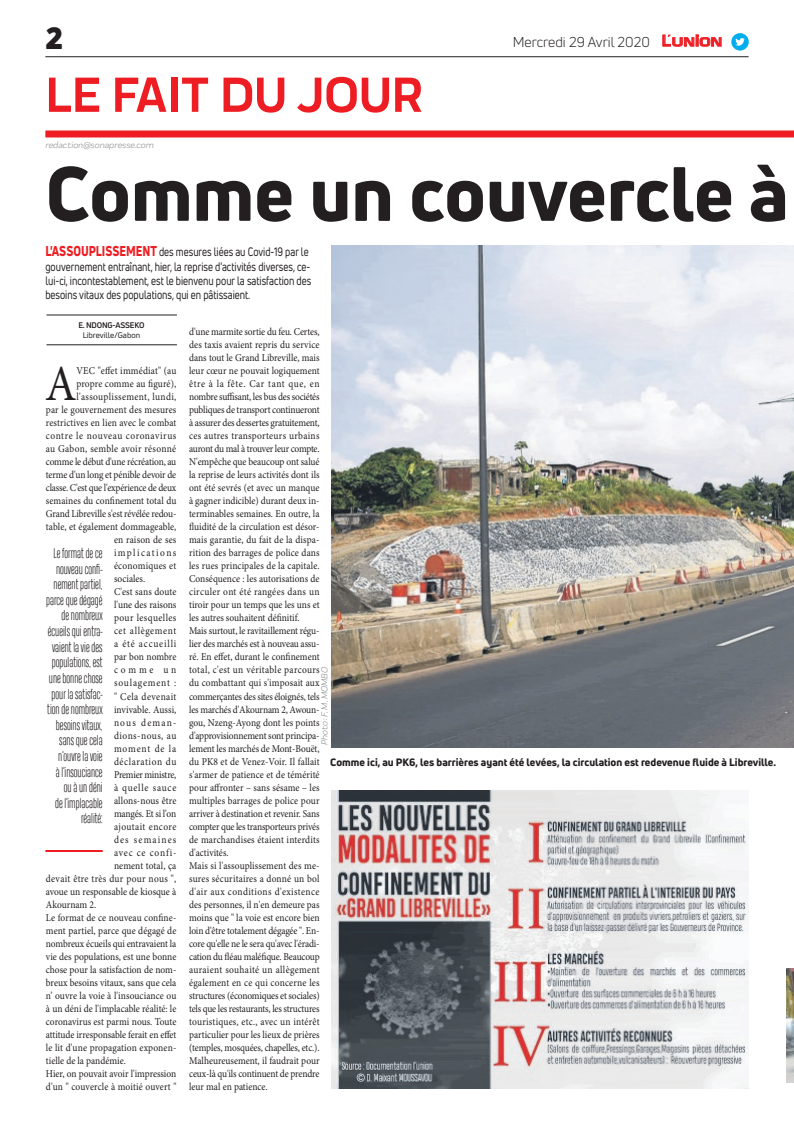
<style>
.page{position:relative;width:794px;height:1129px;background:#fff}
.page>*{position:absolute;margin:0;border:0;box-sizing:border-box;transform-origin:0 0}
.t1{font:800 75px "Uni Neue";color:#231f20}
.t2{font:700 51px "Praktika";color:#ee1d23}
.t3{font:50.5px "Minion Pro";color:#231f20;scale:.9 1}
.t4{font:900 30px "Uni Neue";color:#231f20}
.t5{font:14px "Uni Neue";color:#231f20}
.t6{font:300 13px/15.6px "Heading Compressed Pro";color:#231f20;text-align:right;scale:.85 1}
.t7{font:12px/14.4px "Uni Neue";color:#231f20;scale:.8 1}
.t8{font:10.5px/13px "Minion Pro";color:#231f20;scale:.9 1}
.t9{font:800 10.5px "Uni Neue";color:#231f20}
.t10{font:10.5px "Minion Pro";letter-spacing:-.02em;color:#231f20;scale:.9 1}
.t11{font:10.5px "Minion Pro";letter-spacing:.035em;color:#231f20;scale:.9 1}
.t12{font:10.5px "Minion Pro";letter-spacing:.025em;color:#231f20;scale:.9 1}
.t13{font:10.5px "Minion Pro";letter-spacing:.08em;color:#231f20;scale:.9 1}
.t14{font:10.5px "Minion Pro";letter-spacing:.02em;color:#231f20;scale:.9 1}
.t15{font:10.5px "Minion Pro";letter-spacing:.045em;color:#231f20;scale:.9 1}
.t16{font:10.5px "Minion Pro";letter-spacing:.04em;color:#231f20;scale:.9 1}
.t17{font:10.5px "Minion Pro";letter-spacing:.055em;color:#231f20;scale:.9 1}
.t18{font:10.5px "Minion Pro";letter-spacing:.085em;color:#231f20;scale:.9 1}
.t19{font:10.5px "Minion Pro";letter-spacing:.12em;color:#231f20;scale:.9 1}
.t20{font:10.5px "Minion Pro";letter-spacing:-.025em;color:#231f20;scale:.9 1}
.t21{font:10.5px "Minion Pro";letter-spacing:.065em;color:#231f20;scale:.9 1}
.t22{font:10.5px "Minion Pro";letter-spacing:.06em;color:#231f20;scale:.9 1}
.t23{font:10.5px "Minion Pro";letter-spacing:.15em;color:#231f20;scale:.9 1}
.t24{font:italic 9px "Praktika";color:#818386}
.t25{font:8px "Uni Neue";color:#231f20}
.t26{font:700 8px "Uni Neue";letter-spacing:-.02em;color:#231f20}
.s1{font-family:"Eurostile";font-weight:600;font-size:14.9px;color:#ee1d23}
.s2{font-family:"Eurostile";font-weight:600;font-size:11.4px;color:#ee1d23}
.s3{font-weight:800;font-size:14px;color:#ee1d23}
</style>
<div class="page">
<hr style="left:45px;top:56px;width:703px;height:1px;background:#231f20">
<div style="left:45px;top:130px;width:749px;height:7px;background:#ee1d23"></div>
<img style="left:331px;top:245px;width:463px;height:502px">
<img style="left:786px;top:968px;width:8px;height:114px">
<svg style="left:662px;top:34px;width:60px;height:13px"></svg>
<div style="left:731px;top:33px;width:17px;height:18px;background:#00aeef;border-radius:50%"></div>
<svg style="left:735px;top:38px;width:10px;height:8px"></svg>
<img style="left:331px;top:790px;width:417px;height:298px">
<hr style="left:45px;top:849px;width:58px;height:2px;background:#ee1d23">
<hr style="left:46px;top:344px;width:131px;height:1px;background:#231f20">
<hr style="left:46px;top:315px;width:131px;height:1px;background:#231f20">
<h3 class="t4" style="left:45px;top:17px;width:19px">2</h3>
<h2 class="t2" style="left:45px;top:54px;width:378px">LE FAIT DU JOUR</h2>
<p class="t24" style="left:45px;top:139px;width:110px">redaction@sonapresse.com</p>
<h3 class="t5" style="left:513px;top:33px;width:211px">Mercredi 29 Avril 2020 <span class="s1">L</span><span class="s2">UNION</span></h3>
<h1 class="t1" style="left:45px;top:143px;width:745px">Comme un couvercle à</h1>
<p class="t7" style="left:45px;top:244px;width:334px"><span class="s3">L'ASSOUPLISSEMENT</span> des mesures liées au Covid-19 par le gouvernement entraînant, hier, la reprise d'activités diverses, ce&shy;lui-ci, incontestablement, est le bienvenu pour la satisfaction des besoins vitaux des populations, qui en pâtissaient.</p>
<p class="t26" style="left:78px;top:320px;width:68px">E. NDONG-ASSEKO</p>
<p class="t25" style="left:83px;top:330px;width:59px">Libreville/Gabon</p>
<h3 class="t3" style="left:45px;top:350px;width:36px">A</h3>
<p class="t14" style="left:76px;top:364px;width:113px">VEC "effet immédiat" (au</p>
<p class="t8" style="left:76px;top:377px;width:112px">propre comme au figuré),</p>
<p class="t11" style="left:76px;top:390px;width:113px">l'assouplissement, lundi,</p>
<p class="t8" style="left:46px;top:403px;width:146px">par le gouvernement des mesures</p>
<p class="t8" style="left:46px;top:416px;width:146px">restrictives en lien avec le combat</p>
<p class="t17" style="left:46px;top:429px;width:146px">contre le nouveau coronavirus</p>
<p class="t12" style="left:46px;top:442px;width:146px">au Gabon, semble avoir résonné</p>
<p class="t10" style="left:46px;top:455px;width:146px">comme le début d'une récréation, au</p>
<p class="t8" style="left:46px;top:468px;width:146px">terme d'un long et pénible devoir de</p>
<p class="t10" style="left:46px;top:481px;width:146px">classe. C'est que l'expérience de deux</p>
<p class="t8" style="left:46px;top:494px;width:146px">semaines du confinement total du</p>
<p class="t8" style="left:46px;top:507px;width:146px">Grand Libreville s'est révélée redou-</p>
<p class="t8" style="left:46px;top:520px;width:146px">table, et également dommageable,</p>
<p class="t14" style="left:114px;top:533px;width:71px">en raison de ses</p>
<p class="t23" style="left:114px;top:546px;width:71px">implications</p>
<p class="t12" style="left:114px;top:559px;width:71px">économiques et</p>
<p class="t8" style="left:114px;top:572px;width:36px">sociales.</p>
<p class="t8" style="left:114px;top:585px;width:71px">C'est sans doute</p>
<p class="t8" style="left:114px;top:598px;width:71px">l'une des raisons</p>
<p class="t15" style="left:114px;top:611px;width:71px">pour lesquelles</p>
<p class="t21" style="left:114px;top:624px;width:71px">cet allègement</p>
<p class="t13" style="left:114px;top:637px;width:71px">a été accueilli</p>
<p class="t8" style="left:114px;top:650px;width:71px">par bon nombre</p>
<p class="t8" style="left:114px;top:663px;width:71px">comme un</p>
<p class="t18" style="left:114px;top:676px;width:71px">soulagement :</p>
<p class="t16" style="left:114px;top:689px;width:71px">" Cela devenait</p>
<p class="t8" style="left:114px;top:702px;width:71px">invivable. Aussi,</p>
<p class="t19" style="left:114px;top:715px;width:71px">nous deman-</p>
<p class="t15" style="left:114px;top:728px;width:71px">dions-nous, au</p>
<p class="t18" style="left:114px;top:741px;width:71px">moment de la</p>
<p class="t22" style="left:114px;top:754px;width:71px">déclaration du</p>
<p class="t20" style="left:114px;top:767px;width:71px">Premier ministre,</p>
<p class="t13" style="left:114px;top:780px;width:71px">à quelle sauce</p>
<p class="t8" style="left:114px;top:793px;width:71px">allons-nous être</p>
<p class="t10" style="left:114px;top:806px;width:71px">mangés. Et si l'on</p>
<p class="t16" style="left:114px;top:819px;width:71px">ajoutait encore</p>
<p class="t19" style="left:114px;top:832px;width:71px">des semaines</p>
<p class="t13" style="left:114px;top:845px;width:71px">avec ce confi-</p>
<p class="t8" style="left:114px;top:858px;width:71px">nement total, ça</p>
<p class="t11" style="left:46px;top:871px;width:146px">devait être très dur pour nous ",</p>
<p class="t8" style="left:46px;top:884px;width:146px">avoue un responsable de kiosque à</p>
<p class="t8" style="left:46px;top:897px;width:57px">Akournam 2.</p>
<p class="t8" style="left:46px;top:910px;width:146px">Le format de ce nouveau confine-</p>
<p class="t8" style="left:46px;top:923px;width:146px">ment partiel, parce que dégagé de</p>
<p class="t8" style="left:46px;top:936px;width:146px">nombreux écueils qui entravaient la</p>
<p class="t8" style="left:46px;top:949px;width:146px">vie des populations, est une bonne</p>
<p class="t8" style="left:46px;top:962px;width:146px">chose pour la satisfaction de nom-</p>
<p class="t8" style="left:46px;top:975px;width:146px">breux besoins vitaux, sans que cela</p>
<p class="t8" style="left:46px;top:988px;width:146px">n’ ouvre la voie à l'insouciance ou</p>
<p class="t8" style="left:46px;top:1001px;width:146px">à un déni de l'implacable réalité: le</p>
<p class="t8" style="left:46px;top:1014px;width:146px">coronavirus est parmi nous. Toute</p>
<p class="t8" style="left:46px;top:1027px;width:146px">attitude irresponsable ferait en effet</p>
<p class="t8" style="left:46px;top:1040px;width:146px">le lit d'une propagation exponen-</p>
<p class="t8" style="left:46px;top:1053px;width:90px">tielle de la pandémie.</p>
<p class="t8" style="left:46px;top:1066px;width:146px">Hier, on pouvait avoir l'impression</p>
<p class="t8" style="left:46px;top:1079px;width:146px">d'un " couvercle à moitié ouvert "</p>
<p class="t6" style="left:46px;top:546px;width:68px">Le format de ce nouveau confi&shy;nement partiel, parce que dégagé de nombreux écueils qui entra&shy;vaient la vie des populations, est une bonne chose pour la satisfac&shy;tion de nombreux besoins vitaux, sans que cela n’ouvre la voie<br>à l’insouciance ou à un déni<br>de l’implacable réalité:</p>
<p class="t8" style="left:189px;top:325px;width:146px">d'une marmite sortie du feu. Certes, des taxis avaient repris du service dans tout le Grand Libreville, mais leur cœur ne pouvait logiquement être à la fête. Car tant que, en nombre suffisant, les bus des sociétés publiques de transport continueront à assurer des dessertes gratuitement, ces autres transporteurs urbains auront du mal à trouver leur compte.<br>N'empêche que beaucoup ont salué la reprise de leurs activités dont ils ont été sevrés (et avec un manque à gagner indicible) durant deux in&shy;terminables semaines. En outre, la fluidité de la circulation est désor&shy;mais garantie, du fait de la dispa&shy;rition des barrages de police dans les rues principales de la capitale.<br>Conséquence : les autorisations de circuler ont été rangées dans un tiroir pour un temps que les uns et les autres souhaitent définitif.<br>Mais surtout, le ravitaillement régu&shy;lier des marchés est à nouveau assu&shy;ré. En effet, durant le confinement total, c'est un véritable parcours du combattant qui s'imposait aux commerçantes des sites éloignés, tels les marchés d'Akournam 2, Awoun&shy;gou, Nzeng-Ayong dont les points d'approvisionnement sont principa&shy;lement les marchés de Mont-Bouët, du PK8 et de Venez-Voir. Il fallait s'armer de patience et de témérité pour affronter – sans sésame – les multiples barrages de police pour arriver à destination et revenir. Sans compter que les transporteurs privés de marchandises étaient interdits d'activités.<br>Mais si l'assouplissement des me&shy;sures sécuritaires a donné un bol d'air aux conditions d'existence des personnes, il n'en demeure pas moins que " la voie est encore bien loin d'être totalement dégagée ". En&shy;core qu'elle ne le sera qu'avec l'éradi&shy;cation du fléau maléfique. Beaucoup auraient souhaité un allègement également en ce qui concerne les structures (économiques et sociales) tels que les restaurants, les structures touristiques, etc., avec un intérêt particulier pour les lieux de prières (temples, mosquées, chapelles, etc.).<br>Malheureusement, il faudrait pour ceux-là qu'ils continuent de prendre leur mal en patience.</p>
<p class="t24" style="left:318px;top:744px;width:79px;rotate:-90deg">Photo : F. M. MOMBO</p>
<p class="t9" style="left:330px;top:755px;width:447px">Comme ici, au PK6, les barrières ayant été levées, la circulation est redevenue fluide à Libreville.</p>
</div>
